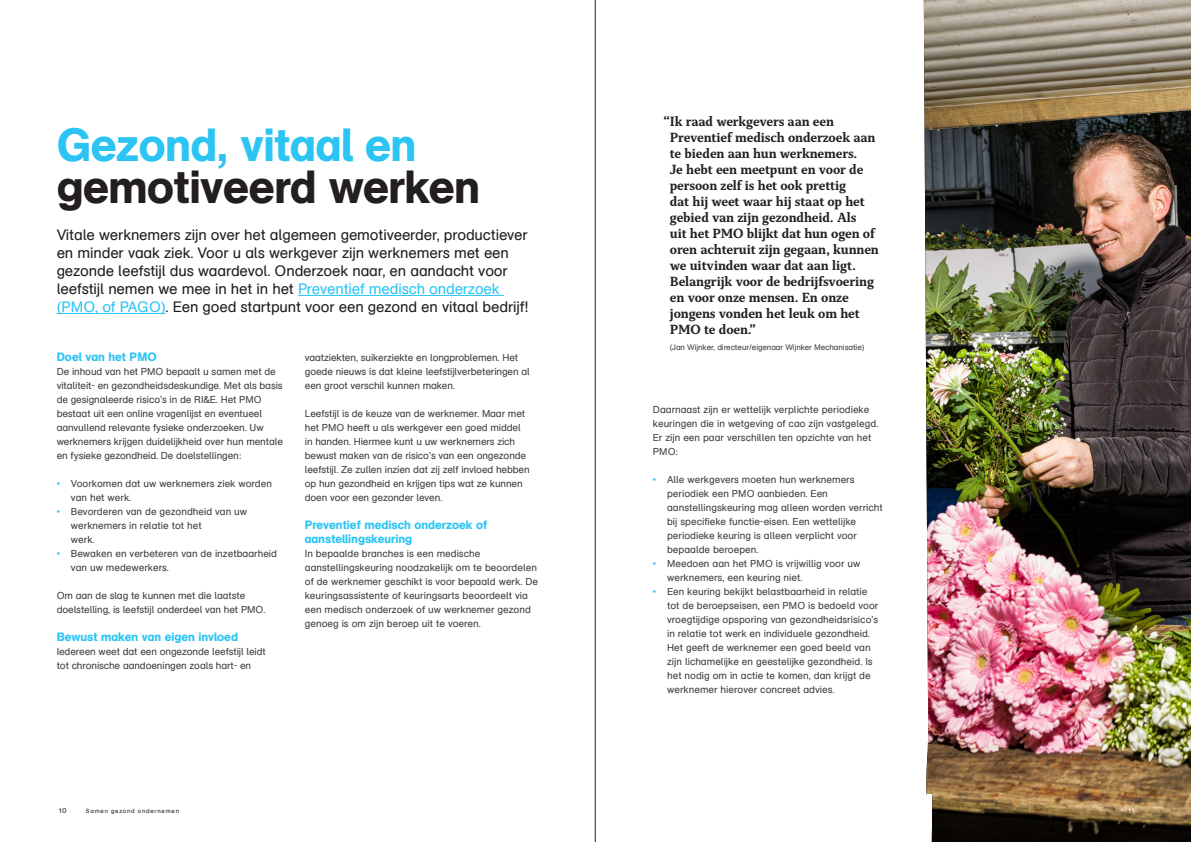
<style>
.page{position:relative;width:1191px;height:842px;background:#fff}
.page>*{position:absolute;margin:0;border:0;box-sizing:border-box;transform-origin:0 0}
.t1{font:46px/42px "AG Schoolbook Medium A";letter-spacing:-.01em;color:#231f20}
.Introductie{font:15px/18px "AG Schoolbook Regular A";letter-spacing:-.01em;color:#231f20}
.t2{font:700 14px/16px "Capitolina";letter-spacing:-.01em;color:#231f20}
.Alineakop_blauw_12pt{font:12px/14px "AG Schoolbook Medium A";color:#2bc4f3}
.alineatekst_10{font:10px/14px "AG Schoolbook Regular A";color:#3e3e3f}
.t3{font:8px "AG Schoolbook Regular A";letter-spacing:-.01em;color:#3e3e3f}
.t4{font:7px "AG Schoolbook Regular A";color:#231f20}
.t5{font:7px "AG Schoolbook Regular A";color:#fff}
.t6{font:6px "AG Schoolbook Regular A";letter-spacing:.13em;color:#231f20}
.s1{color:#2bc4f3}
.s2{color:#47c9f4}
</style>
<div class="page">
<hr style="left:298px;top:295px;width:206px;height:1px;background:#2bc4f3">
<hr style="left:57px;top:313px;width:109px;height:1px;background:#2bc4f3">
<img style="left:923px;top:0;width:268px;height:842px">
<hr style="left:595px;top:0;width:1px;height:842px;background:#231f20">
<p class="t1" style="left:57px;top:124px;width:425px"><span class="s1">Gezond, vitaal en </span>gemotiveerd werken</p>
<p class="Introductie" style="left:57px;top:226px;width:473px">Vitale werknemers zijn over het algemeen gemotiveerder, productiever en minder vaak ziek. Voor u als werkgever zijn werknemers met een gezonde leefstijl dus waardevol. Onderzoek naar, en aandacht voor leefstijl nemen we mee in het in het <span class="s1">Preventief medisch onderzoek (PMO, of PAGO)</span>. Een goed startpunt voor een gezond en vitaal bedrijf!</p>
<p class="Alineakop_blauw_12pt" style="left:57px;top:350px;width:102px">Doel van het PMO</p>
<p class="alineatekst_10" style="left:57px;top:365px;width:228px">De inhoud van het PMO bepaalt u samen met de vitaliteit- en gezondheidsdeskundige. Met als basis de gesignaleerde risico’s in de RI&amp;E. Het PMO bestaat uit een online vragenlijst en eventueel aanvullend relevante fysieke onderzoeken. Uw werknemers krijgen duidelijkheid over hun mentale en fysieke gezondheid. De doelstellingen:</p>
<p class="alineatekst_10" style="left:71px;top:477px;width:203px;text-indent:-14px"><span class="s2">•</span> Voorkomen dat uw werknemers ziek worden van het werk.</p>
<p class="alineatekst_10" style="left:71px;top:505px;width:178px;text-indent:-14px"><span class="s2">•</span> Bevorderen van de gezondheid van uw werknemers in relatie tot het<br>werk.</p>
<p class="alineatekst_10" style="left:71px;top:547px;width:208px;text-indent:-14px"><span class="s2">•</span> Bewaken en verbeteren van de inzetbaarheid van uw medewerkers.</p>
<p class="alineatekst_10" style="left:57px;top:589px;width:210px">Om aan de slag te kunnen met die laatste doelstelling, is leefstijl onderdeel van het PMO.</p>
<p class="Alineakop_blauw_12pt" style="left:57px;top:630px;width:183px">Bewust maken van eigen invloed</p>
<p class="alineatekst_10" style="left:57px;top:645px;width:211px">Iedereen weet dat een ongezonde leefstijl leidt tot chronische aandoeningen zoals hart- en</p>
<p class="alineatekst_10" style="left:305px;top:350px;width:226px">vaatziekten, suikerziekte en longproblemen. Het goede nieuws is dat kleine leefstijlverbeteringen al een groot verschil kunnen maken.</p>
<p class="alineatekst_10" style="left:305px;top:406px;width:226px">Leefstijl is de keuze van de werknemer. Maar met het PMO heeft u als werkgever een goed middel in handen. Hiermee kunt u uw werknemers zich bewust maken van de risico’s van een ongezonde leefstijl. Ze zullen inzien dat zij zelf invloed hebben op hun gezondheid en krijgen tips wat ze kunnen doen voor een gezonder leven.</p>
<p class="Alineakop_blauw_12pt" style="left:305px;top:517px;width:184px">Preventief medisch onderzoek of aanstellingskeuring</p>
<p class="alineatekst_10" style="left:305px;top:546px;width:235px">In bepaalde branches is een medische aanstellingskeuring noodzakelijk om te beoordelen of de werknemer geschikt is voor bepaald werk. De keuringsassistente of keuringsarts beoordeelt via een medisch onderzoek of uw werknemer gezond genoeg is om zijn beroep uit te voeren.</p>
<p class="t2" style="left:670px;top:113px;width:210px;text-indent:-6px">“Ik raad werkgevers aan een<br>Preventief medisch onderzoek aan te bieden aan hun werknemers.<br>Je hebt een meetpunt en voor de persoon zelf is het ook prettig<br>dat hij weet waar hij staat op het gebied van zijn gezondheid. Als<br>uit het PMO blijkt dat hun ogen of oren achteruit zijn gegaan, kunnen we uitvinden waar dat aan ligt.<br>Belangrijk voor de bedrijfsvoering en voor onze mensen. En onze jongens vonden het leuk om het<br>PMO te doen.”</p>
<p class="t3" style="left:669px;top:343px;width:196px">(Jan Wijnker, directeur/eigenaar Wijnker Mechanisatie)</p>
<p class="alineatekst_10" style="left:653px;top:403px;width:227px">Daarnaast zijn er wettelijk verplichte periodieke keuringen die in wetgeving of cao zijn vastgelegd.<br>Er zijn een paar verschillen ten opzichte van het PMO:</p>
<p class="alineatekst_10" style="left:667px;top:473px;width:217px;text-indent:-14px"><span class="s2">•</span> Alle werkgevers moeten hun werknemers periodiek een PMO aanbieden. Een aanstellingskeuring mag alleen worden verricht bij specifieke functie-eisen. Een wettelijke periodieke keuring is alleen verplicht voor bepaalde beroepen.</p>
<p class="alineatekst_10" style="left:667px;top:557px;width:195px;text-indent:-14px"><span class="s2">•</span> Meedoen aan het PMO is vrijwillig voor uw werknemers, een keuring niet.</p>
<p class="alineatekst_10" style="left:667px;top:585px;width:213px;text-indent:-14px"><span class="s2">•</span> Een keuring bekijkt belastbaarheid in relatie tot de beroepseisen, een PMO is bedoeld voor vroegtijdige opsporing van gezondheidsrisico’s in relatie tot werk en individuele gezondheid.<br>Het geeft de werknemer een goed beeld van zijn lichamelijke en geestelijke gezondheid. Is het nodig om in actie te komen, dan krijgt de werknemer hierover concreet advies.</p>
<p class="t4" style="left:58px;top:807px;width:9px">10</p>
<p class="t6" style="left:86px;top:808px;width:95px">Samen gezond ondernemen</p>
<p class="t5" style="left:1127px;top:807px;width:9px">11</p>
</div>
